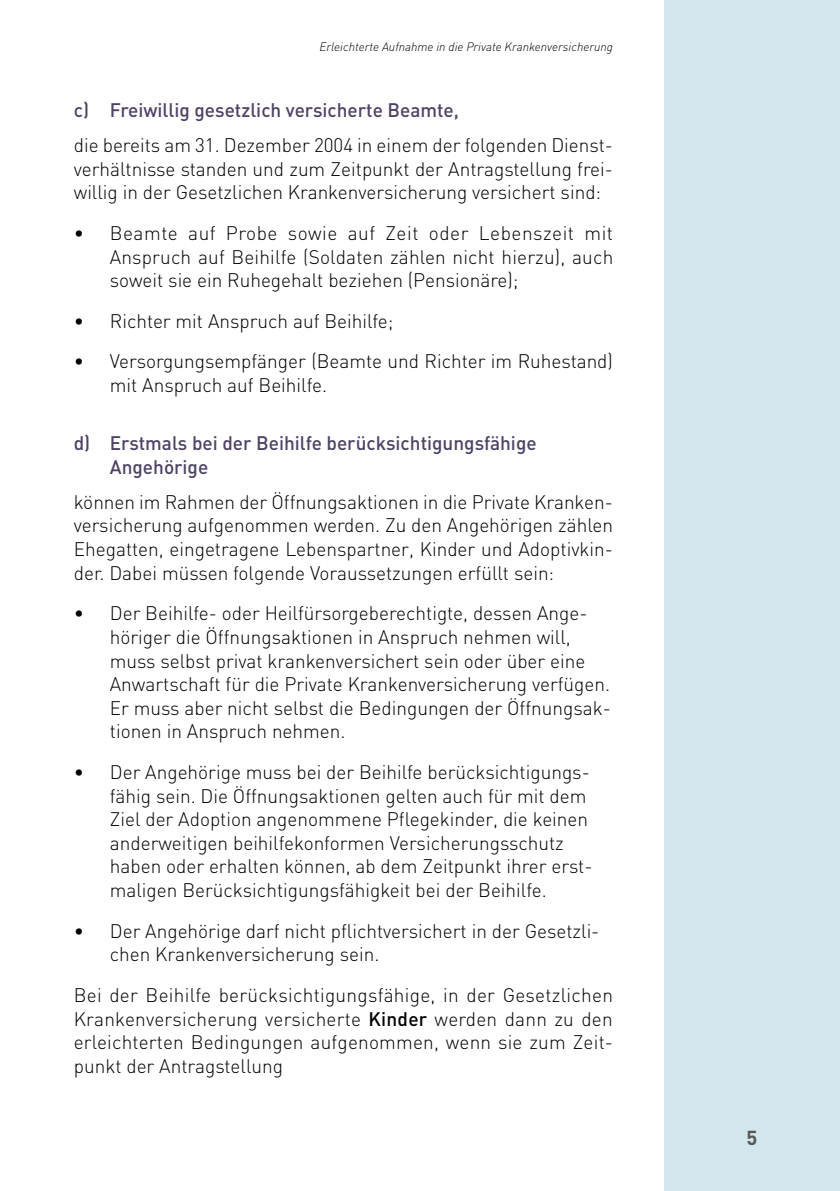
<style>
.page{position:relative;width:840px;height:1191px;background:#fff}
.page>*{position:absolute;margin:0;border:0;box-sizing:border-box;transform-origin:0 0}
.t1{font:700 20px "DIN";color:#575756}
.t2{font:300 19.4px/23.6px "DIN";color:#000;text-align:justify}
.t3{font:500 19.4px/23.8px "DINOT";color:#4f4264}
.t4{font:italic 300 12px "DIN";color:#000}
.s1{font-family:"DINOT";font-weight:500}
</style>
<div class="page">
<div style="left:663px;top:0;width:176px;height:1191px;background:#d3e6ed"></div>
<p class="t4" style="left:319px;top:39px;width:295px">Erleichterte Aufnahme in die Private Krankenversicherung</p>
<p class="t3" style="left:74px;top:97px;width:386px">c) Freiwillig gesetzlich versicherte Beamte,</p>
<p class="t2" style="left:74px;top:133px;width:540px">die bereits am 31. Dezember 2004 in einem der folgenden Dienst&shy;verhältnisse standen und zum Zeitpunkt der Antragstellung frei&shy;willig in der Gesetzlichen Krankenversicherung versichert sind:</p>
<p class="t2" style="left:110px;top:221px;width:504px;text-indent:-36px">• Beamte auf Probe sowie auf Zeit oder Lebenszeit mit Anspruch auf Beihilfe (Soldaten zählen nicht hierzu), auch soweit sie ein Ruhegehalt beziehen (Pensionäre);</p>
<p class="t2" style="left:74px;top:309px;width:321px">• Richter mit Anspruch auf Beihilfe;</p>
<p class="t2" style="left:110px;top:349px;width:504px;text-indent:-36px">• Versorgungsempfänger (Beamte und Richter im Ruhestand) mit Anspruch auf Beihilfe.</p>
<p class="t3" style="left:110px;top:430px;width:428px;text-indent:-36px">d) Erstmals bei der Beihilfe berücksichtigungsfähige<br>Angehörige</p>
<p class="t2" style="left:74px;top:489px;width:540px">können im Rahmen der Öffnungsaktionen in die Private Kranken&shy;versicherung aufgenommen werden. Zu den Angehörigen zählen Ehegatten, eingetragene Lebenspartner, Kinder und Adoptivkin&shy;der. Dabei müssen folgende Voraussetzungen erfüllt sein:</p>
<p class="t2" style="left:110px;top:601px;width:502px;text-align:left;text-indent:-36px">• Der Beihilfe- oder Heilfürsorgeberechtigte, dessen Ange&shy;höriger die Öffnungsaktionen in Anspruch nehmen will, muss selbst privat krankenversichert sein oder über eine Anwartschaft für die Private Krankenversicherung verfügen.<br>Er muss aber nicht selbst die Bedingungen der Öffnungsak&shy;tionen in Anspruch nehmen.</p>
<p class="t2" style="left:110px;top:760px;width:484px;text-align:left;text-indent:-36px">• Der Angehörige muss bei der Beihilfe berücksichtigungs&shy;fähig sein. Die Öffnungsaktionen gelten auch für mit dem Ziel der Adoption angenommene Pflegekinder, die keinen anderweitigen beihilfekonformen Versicherungsschutz haben oder erhalten können, ab dem Zeitpunkt ihrer erst&shy;maligen Berücksichtigungsfähigkeit bei der Beihilfe.</p>
<p class="t2" style="left:110px;top:918px;width:491px;text-indent:-36px">• Der Angehörige darf nicht pflichtversichert in der Gesetzli&shy;chen Krankenversicherung sein.</p>
<p class="t2" style="left:74px;top:983px;width:540px">Bei der Beihilfe berücksichtigungsfähige, in der Gesetzlichen Krankenversicherung versicherte <span class="s1">Kinder</span> werden dann zu den erleichterten Bedingungen aufgenommen, wenn sie zum Zeit&shy;punkt der Antragstellung</p>
<p class="t1" style="left:746px;top:1124px;width:12px">5</p>
</div>
